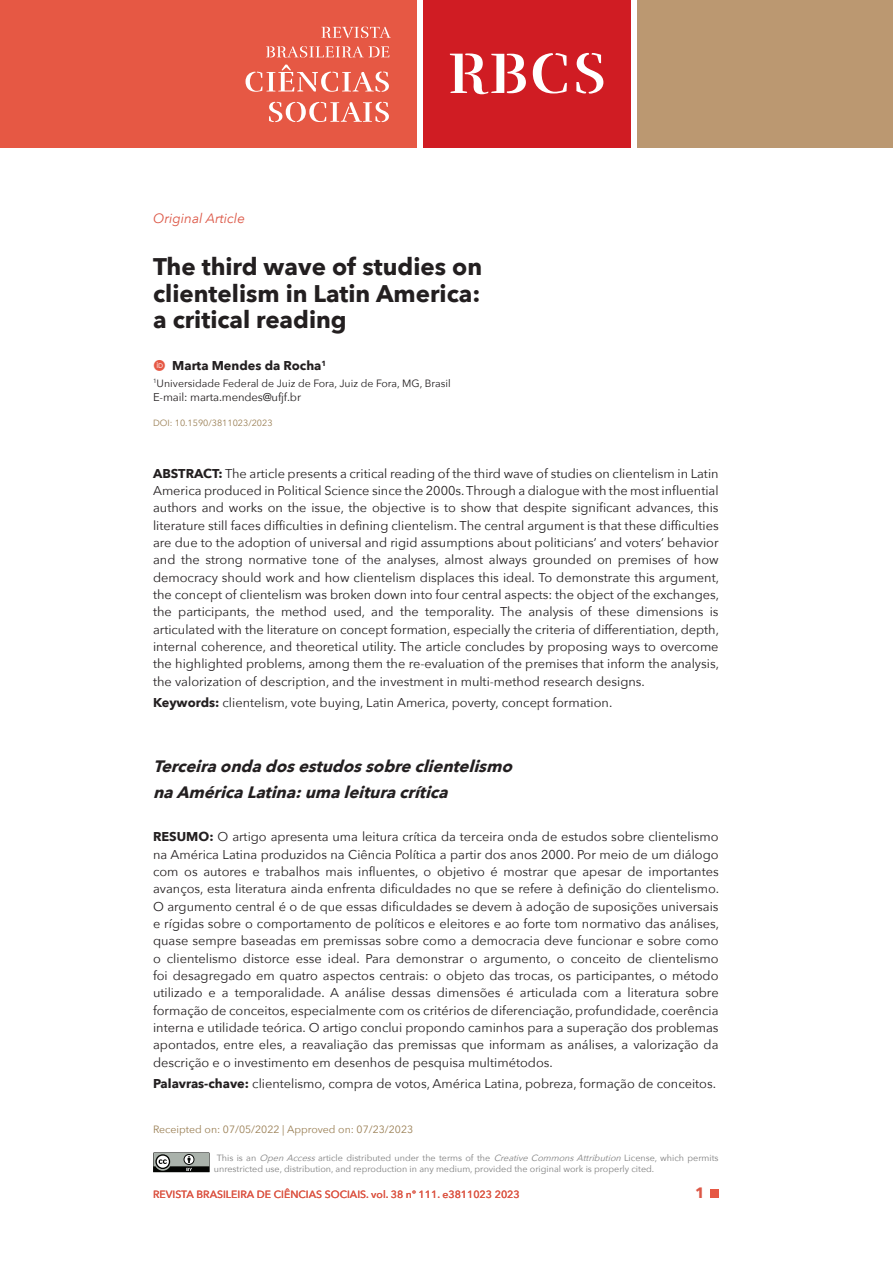
<style>
.page{position:relative;width:893px;height:1263px;background:#fff}
.page>*{position:absolute;margin:0;border:0;box-sizing:border-box;transform-origin:0 0}
.ArticleTitle{font:700 24px/26.4px "Avenir Next";color:#231f20;text-align:justify}
.ArticleTitle-Trans1{font:italic 700 16.5px/26.4px "Avenir Next";color:#231f20}
.t1{font:700 15px "Avenir Next";color:#dc5746}
.t2{font:italic 13.5px "Avenir Next";color:#dc5746}
.Abstract-Trans1{font:12.75px/17.4px "Avenir Next";color:#231f20;text-align:justify}
.Abstract{font:12.75px/17.4px "Avenir Next";color:#231f20;text-align:justify}
.Keywords-Trans1{font:12.75px "Avenir Next";color:#231f20}
.Keywords{font:12.75px "Avenir Next";color:#231f20}
.Authors{font:700 12.75px "Avenir Next";color:#231f20}
.Correspondence{font:11.25px "Avenir Next";letter-spacing:-.01em;color:#231f20}
.t3{font:500 10.5px "Avenir Next";color:#dc5746}
.Affiliations{font:10.5px "Avenir Next";color:#231f20}
.History{font:10.5px "Avenir Next";color:#997e53}
.LicenseParaAlt{font:9px/10.8px "Avenir Next";color:#7f7f7f}
.fnArticleOther{font:9px "Avenir Next";color:#997e53}
.s1{font-weight:700}
.s2{font-style:italic}
</style>
<div class="page">
<div style="left:710px;top:1189px;width:9px;height:9px;background:#e65844"></div>
<svg style="left:153px;top:1152px;width:57px;height:21px"></svg>
<div style="left:0;top:0;width:416px;height:148px;background:#e65844"></div>
<div style="left:637px;top:0;width:256px;height:148px;background:#bb9871"></div>
<div style="left:423px;top:0;width:208px;height:148px;background:#d01c23"></div>
<svg style="left:266px;top:46px;width:123px;height:12px"></svg>
<svg style="left:321px;top:27px;width:70px;height:11px"></svg>
<svg style="left:269px;top:102px;width:120px;height:20px"></svg>
<svg style="left:246px;top:65px;width:143px;height:27px"></svg>
<svg style="left:450px;top:53px;width:153px;height:41px"></svg>
<p class="t2" style="left:153px;top:207px;width:93px">Original Article</p>
<p class="ArticleTitle" style="left:153px;top:253px;width:331px">The third wave of studies on clientelism in Latin America: a critical reading</p>
<p class="Authors" style="left:172px;top:355px;width:156px">Marta Mendes da Rocha<sup>1</sup></p>
<p class="Affiliations" style="left:153px;top:374px;width:299px"><sup>1</sup>Universidade Federal de Juiz de Fora, Juiz de Fora, MG, Brasil</p>
<p class="Correspondence" style="left:153px;top:388px;width:149px">E-mail: marta.mendes@ufjf.br</p>
<p class="fnArticleOther" style="left:153px;top:415px;width:121px">DOI: 10.1590/3811023/2023</p>
<p class="Abstract" style="left:153px;top:464px;width:567px"><span class="s1">ABSTRACT:</span> The article presents a critical reading of the third wave of studies on clientelism in Latin America produced in Political Science since the 2000s. Through a dialogue with the most influential authors and works on the issue, the objective is to show that despite significant advances, this literature still faces difficulties in defining clientelism. The central argument is that these difficulties are due to the adoption of universal and rigid assumptions about politicians’ and voters’ behavior and the strong normative tone of the analyses, almost always grounded on premises of how democracy should work and how clientelism displaces this ideal. To demonstrate this argument, the concept of clientelism was broken down into four central aspects: the object of the exchanges, the participants, the method used, and the temporality. The analysis of these dimensions is articulated with the literature on concept formation, especially the criteria of differentiation, depth, internal coherence, and theoretical utility. The article concludes by proposing ways to overcome the highlighted problems, among them the re-evaluation of the premises that inform the analysis, the valorization of description, and the investment in multi-method research designs.</p>
<p class="Keywords" style="left:153px;top:692px;width:461px"><span class="s1">Keywords:</span> clientelism, vote buying, Latin America, poverty, concept formation.</p>
<p class="ArticleTitle-Trans1" style="left:153px;top:753px;width:368px">Terceiraondadosestudossobreclientelismo naAméricaLatina:umaleituracrítica</p>
<p class="Abstract-Trans1" style="left:153px;top:827px;width:567px"><span class="s1">RESUMO:</span> O artigo apresenta uma leitura crítica da terceira onda de estudos sobre clientelismo na América Latina produzidos na Ciência Política a partir dos anos 2000. Por meio de um diálogo com os autores e trabalhos mais influentes, o objetivo é mostrar que apesar de importantes avanços, esta literatura ainda enfrenta dificuldades no que se refere à definição do clientelismo.<br>O argumento central é o de que essas dificuldades se devem à adoção de suposições universais e rígidas sobre o comportamento de políticos e eleitores e ao forte tom normativo das análises, quase sempre baseadas em premissas sobre como a democracia deve funcionar e sobre como o clientelismo distorce esse ideal. Para demonstrar o argumento, o conceito de clientelismo foi desagregado em quatro aspectos centrais: o objeto das trocas, os participantes, o método utilizado e a temporalidade. A análise dessas dimensões é articulada com a literatura sobre formação de conceitos, especialmente com os critérios de diferenciação, profundidade, coerência interna e utilidade teórica. O artigo conclui propondo caminhos para a superação dos problemas apontados, entre eles, a reavaliação das premissas que informam as análises, a valorização da descrição e o investimento em desenhos de pesquisa multimétodos.</p>
<p class="Keywords-Trans1" style="left:153px;top:1073px;width:564px"><span class="s1">Palavras-chave:</span> clientelismo, compra de votos, América Latina, pobreza, formação de conceitos.</p>
<p class="History" style="left:153px;top:1120px;width:262px">Receipted on: 07/05/2022 | Approved on: 07/23/2023</p>
<p class="LicenseParaAlt" style="left:214px;top:1152px;width:506px;text-indent:3px">This is an <span class="s2">OpenAccess</span>article distributed under the terms of the <span class="s2">CreativeCommonsAttribution</span>License, which permits unrestricted use, distribution, and reproduction in any medium, provided the original work is properly cited.</p>
<p class="t3" style="left:153px;top:1185px;width:368px">REVISTA BRASILEIRA DE CIÊNCIAS SOCIAIS. vol. 38 nº 111. e3811023 2023</p>
<p class="t1" style="left:695px;top:1179px;width:11px">1</p>
</div>
